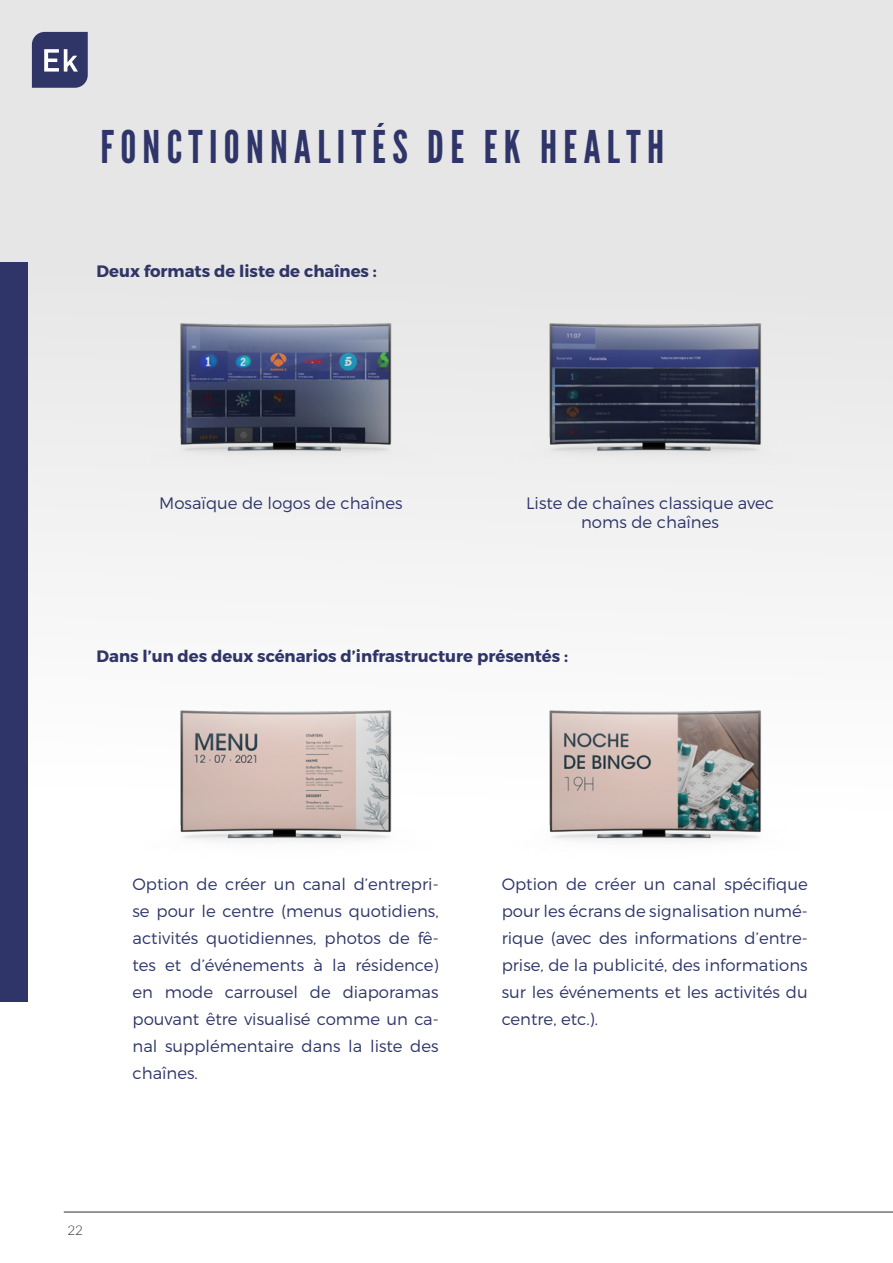
<style>
.page{position:relative;width:893px;height:1263px;background:#fff}
.page>*{position:absolute;margin:0;border:0;box-sizing:border-box;transform-origin:0 0}
.t1{font:45px "League Gothic";letter-spacing:.14em;color:#2f3569}
.t2{font:300 16.5px/27px "Montserrat";color:#2d3568;text-align:justify}
.t3{font:700 16.5px "Montserrat";color:#303568}
.t4{font:300 13.5px "Lato";color:#312e29}
</style>
<div class="page">
<div style="left:0;top:0;width:893px;height:880px;background:linear-gradient(to bottom,#e0e0e0,#fff)"></div>
<hr style="left:64px;top:1212px;width:829px;height:1px;background:#312e29">
<div style="left:0;top:262px;width:28px;height:739px;background:#2f3569"></div>
<svg style="left:32px;top:32px;width:56px;height:56px;background:#4c507c"></svg>
<img style="left:137px;top:284px;width:297px;height:181px">
<img style="left:506px;top:284px;width:297px;height:181px">
<img style="left:137px;top:671px;width:297px;height:198px">
<img style="left:506px;top:671px;width:297px;height:198px">
<h1 class="t1" style="left:101px;top:120px;width:565px">FONCTIONNALITÉS DE EK HEALTH</h1>
<p class="t3" style="left:97px;top:261px;width:282px">Deux formats de liste de chaînes :</p>
<p class="t2" style="left:159px;top:489px;width:245px">Mosaïque de logos de chaînes</p>
<p class="t2" style="left:526px;top:492px;width:249px;line-height:19.8px;text-align:center">Liste de chaînes classique avec noms de chaînes</p>
<p class="t3" style="left:97px;top:646px;width:473px">Dans l’un des deux scénarios d’infrastructure présentés :</p>
<p class="t2" style="left:132px;top:870px;width:308px">Option de créer un canal d’entrepri&shy;se pour le centre (menus quotidiens, activités quotidiennes, photos de fê&shy;tes et d’événements à la résidence) en mode carrousel de diaporamas pouvant être visualisé comme un ca&shy;nal supplémentaire dans la liste des chaînes.</p>
<p class="t2" style="left:502px;top:870px;width:308px">Option de créer un canal spécifique pour les écrans de signalisation numé&shy;rique (avec des informations d’entre&shy;prise, de la publicité, des informations sur les événements et les activités du centre, etc.).</p>
<p class="t4" style="left:67px;top:1220px;width:17px">22</p>
</div>
